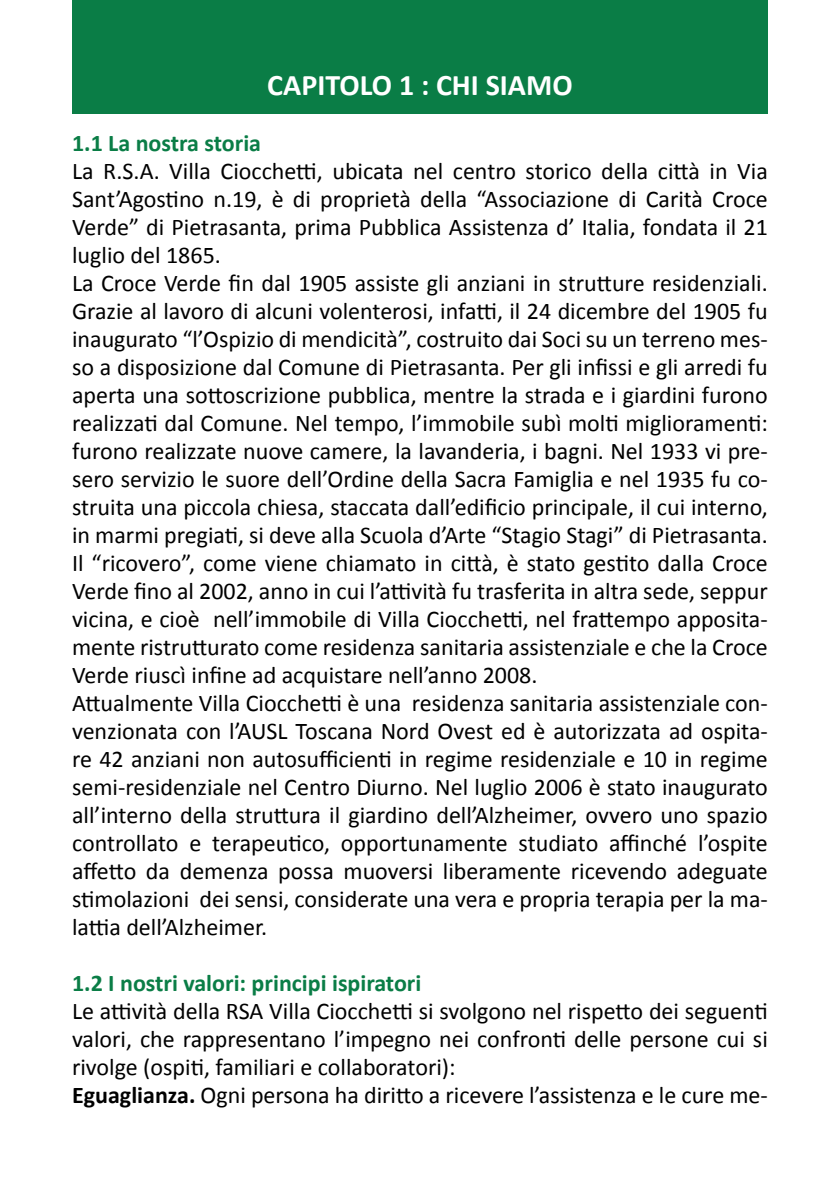
<style>
.page{position:relative;width:840px;height:1191px;background:#fff}
.page>*{position:absolute;margin:0;border:0;box-sizing:border-box;transform-origin:0 0}
.t1{font:700 30px "Calibri";color:#fff}
.t2{font:24px/28px "Calibri";color:#000}
.t3{font:700 24px "Calibri";color:#0a7d46}
.s1{font-weight:700}
</style>
<div class="page">
<div style="left:72px;top:0;width:695px;height:113px;background:#0a7d46"></div>
<p class="t1" style="left:267px;top:65px;width:307px">CAPITOLO 1 : CHI SIAMO</p>
<p class="t3" style="left:72px;top:127px;width:190px">1.1 La nostra storia</p>
<p class="t2" style="left:72px;top:157px;width:697px">La R.S.A. Villa Ciocchetti, ubicata nel centro storico della città in Via Sant’Agostino n.19, è di proprietà della “Associazione di Carità Croce Verde” di Pietrasanta, prima Pubblica Assistenza d’ Italia, fondata il 21 luglio del 1865.<br>La Croce Verde fin dal 1905 assiste gli anziani in strutture residenziali.<br>Grazie al lavoro di alcuni volenterosi, infatti, il 24 dicembre del 1905 fu inaugurato “l’Ospizio di mendicità”, costruito dai Soci su un terreno mes&shy;so a disposizione dal Comune di Pietrasanta. Per gli infissi e gli arredi fu aperta una sottoscrizione pubblica, mentre la strada e i giardini furono realizzati dal Comune. Nel tempo, l’immobile subì molti miglioramenti: furono realizzate nuove camere, la lavanderia, i bagni. Nel 1933 vi pre&shy;sero servizio le suore dell’Ordine della Sacra Famiglia e nel 1935 fu co&shy;struita una piccola chiesa, staccata dall’edificio principale, il cui interno, in marmi pregiati, si deve alla Scuola d’Arte “Stagio Stagi” di Pietrasanta.<br>Il “ricovero”, come viene chiamato in città, è stato gestito dalla Croce Verde fino al 2002, anno in cui l’attività fu trasferita in altra sede, seppur vicina, e cioè nell’immobile di Villa Ciocchetti, nel frattempo apposita&shy;mente ristrutturato come residenza sanitaria assistenziale e che la Croce Verde riuscì infine ad acquistare nell’anno 2008.<br>Attualmente Villa Ciocchetti è una residenza sanitaria assistenziale con&shy;venzionata con l’AUSL Toscana Nord Ovest ed è autorizzata ad ospita&shy;re 42 anziani non autosufficienti in regime residenziale e 10 in regime semi-residenziale nel Centro Diurno. Nel luglio 2006 è stato inaugurato all’interno della struttura il giardino dell’Alzheimer, ovvero uno spazio controllato e terapeutico, opportunamente studiato affinché l’ospite affetto da demenza possa muoversi liberamente ricevendo adeguate stimolazioni dei sensi, considerate una vera e propria terapia per la ma&shy;lattia dell’Alzheimer.</p>
<p class="t3" style="left:72px;top:967px;width:350px">1.2 I nostri valori: principi ispiratori</p>
<p class="t2" style="left:72px;top:997px;width:697px">Le attività della RSA Villa Ciocchetti si svolgono nel rispetto dei seguenti valori, che rappresentano l’impegno nei confronti delle persone cui si rivolge (ospiti, familiari e collaboratori):<br><span class="s1">Eguaglianza.</span> Ogni persona ha diritto a ricevere l’assistenza e le cure me-</p>
</div>
